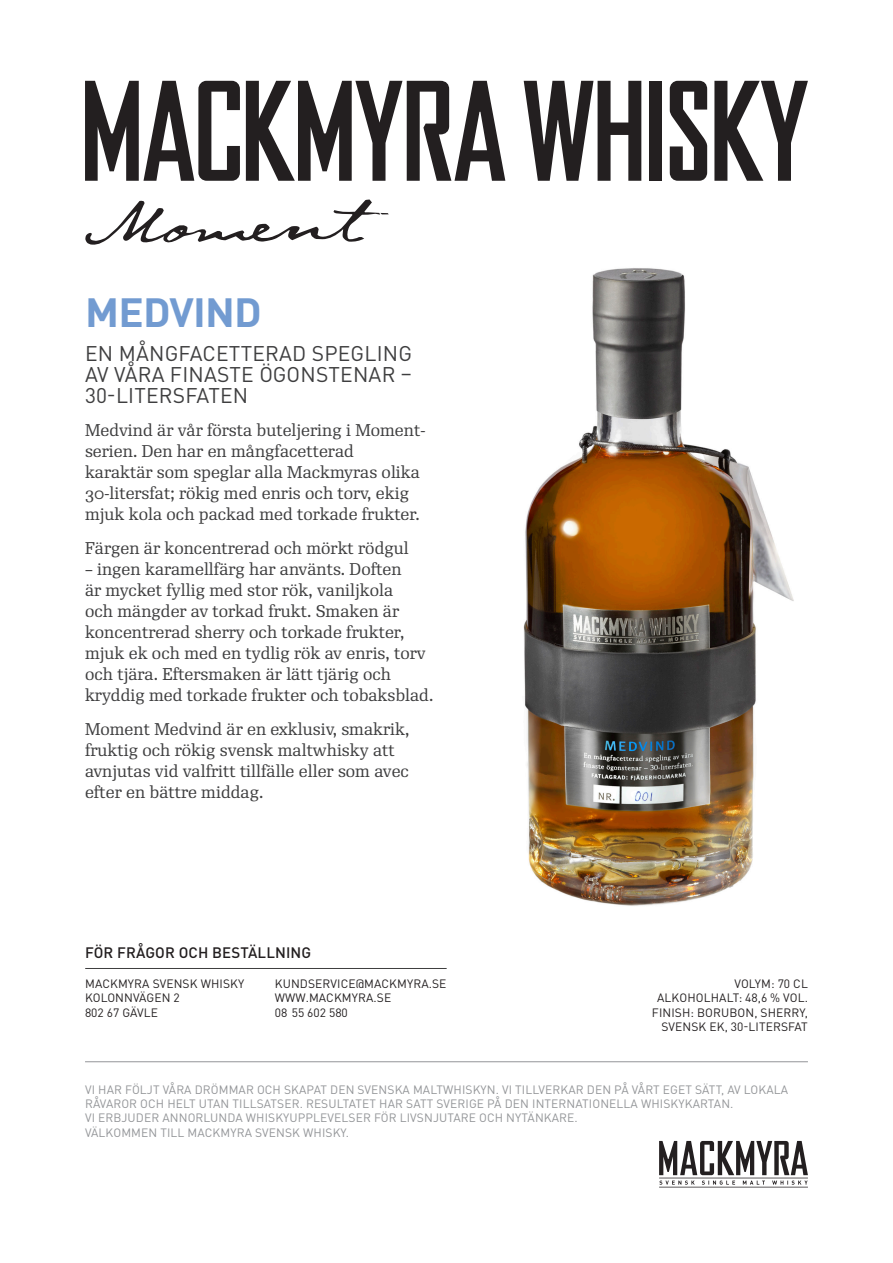
<style>
.page{position:relative;width:893px;height:1263px;background:#fff}
.page>*{position:absolute;margin:0;border:0;box-sizing:border-box;transform-origin:0 0}
.Brödtext{font:700 40.35px "DIN Pro";letter-spacing:-.02em;color:#729bd1;scale:1.04 1}
.Brödtext-2{font:21px/21px "DIN Pro";letter-spacing:.01em;color:#3e3e3f;text-align:justify}
.Brödtext-3{font:16.5px/21px "Re Public Std";color:#3e3e3f}
.t1{font:500 15px "DIN Pro";letter-spacing:.01em;color:#231f20}
.Underrubrik{font:12px/14.4px "DIN Pro";letter-spacing:.01em;color:#939598}
.t2{font:12px/14.4px "DIN Pro";letter-spacing:.01em;color:#231f20}
</style>
<div class="page">
<svg style="left:85px;top:81px;width:155px;height:100px"></svg>
<svg style="left:246px;top:81px;width:259px;height:100px"></svg>
<svg style="left:524px;top:81px;width:117px;height:100px"></svg>
<div style="left:649px;top:81px;width:13px;height:100px;background:#231f20"></div>
<svg style="left:670px;top:81px;width:37px;height:100px"></svg>
<svg style="left:714px;top:81px;width:94px;height:100px"></svg>
<svg style="left:85px;top:199px;width:304px;height:46px"></svg>
<img style="left:523px;top:268px;width:271px;height:638px">
<hr style="left:85px;top:968px;width:362px;height:1px;background:#3e3e3f">
<hr style="left:85px;top:1061px;width:723px;height:1px;background:#939598">
<svg style="left:659px;top:1141px;width:149px;height:46px"></svg>
<p class="Brödtext" style="left:85px;top:279px;width:171px">MEDVIND</p>
<p class="Brödtext-2" style="left:85px;top:340px;width:329px">EN MÅNGFACETTERAD SPEGLING AV VÅRA FINASTE ÖGONSTENAR – 30-LITERSFATEN</p>
<p class="Brödtext-3" style="left:85px;top:420px;width:342px">Medvind är vår första buteljering i Moment&shy;serien. Den har en mångfacetterad karaktär som speglar alla Mackmyras olika 30-litersfat; rökig med enris och torv, ekig mjuk kola och packad med torkade frukter.</p>
<p class="Brödtext-3" style="left:85px;top:538px;width:325px">Färgen är koncentrerad och mörkt rödgul</p>
<p class="Brödtext-3" style="left:85px;top:559px;width:350px">– ingen karamellfärg har använts. Doften<br>är mycket fyllig med stor rök, vaniljkola<br>och mängder av torkad frukt. Smaken är koncentrerad sherry och torkade frukter, mjuk ek och med en tydlig rök av enris, torv och tjära. Eftersmaken är lätt tjärig och kryddig med torkade frukter och tobaksblad.</p>
<p class="Brödtext-3" style="left:85px;top:719px;width:326px">Moment Medvind är en exklusiv, smakrik, fruktig och rökig svensk maltwhisky att avnjutas vid valfritt tillfälle eller som avec efter en bättre middag.</p>
<p class="t1" style="left:85px;top:940px;width:228px">FÖR FRÅGOR OCH BESTÄLLNING</p>
<p class="t2" style="left:85px;top:975px;width:161px">MACKMYRA SVENSK WHISKY<br>KOLONNVÄGEN 2<br>802 67 GÄVLE</p>
<p class="t2" style="left:275px;top:975px;width:173px">KUNDSERVICE@MACKMYRA.SE<br>WWW.MACKMYRA.SE</p>
<p class="t2" style="left:275px;top:1004px;width:75px">08 55 602 580</p>
<p class="t2" style="left:734px;top:975px;width:75px">VOLYM: 70 CL</p>
<p class="t2" style="left:657px;top:989px;width:152px">ALKOHOLHALT: 48,6 % VOL.</p>
<p class="t2" style="left:652px;top:1004px;width:158px;text-align:right">FINISH: BORUBON, SHERRY,<br>SVENSK EK, 30-LITERSFAT</p>
<p class="Underrubrik" style="left:85px;top:1081px;width:704px">VI HAR FÖLJT VÅRA DRÖMMAR OCH SKAPAT DEN SVENSKA MALTWHISKYN. VI TILLVERKAR DEN PÅ VÅRT EGET SÄTT, AV LOKALA RÅVAROR OCH HELT UTAN TILLSATSER. RESULTATET HAR SATT SVERIGE PÅ DEN INTERNATIONELLA WHISKYKARTAN.<br>VI ERBJUDER ANNORLUNDA WHISKYUPPLEVELSER FÖR LIVSNJUTARE OCH NYTÄNKARE.<br>VÄLKOMMEN TILL MACKMYRA SVENSK WHISKY.</p>
</div>
